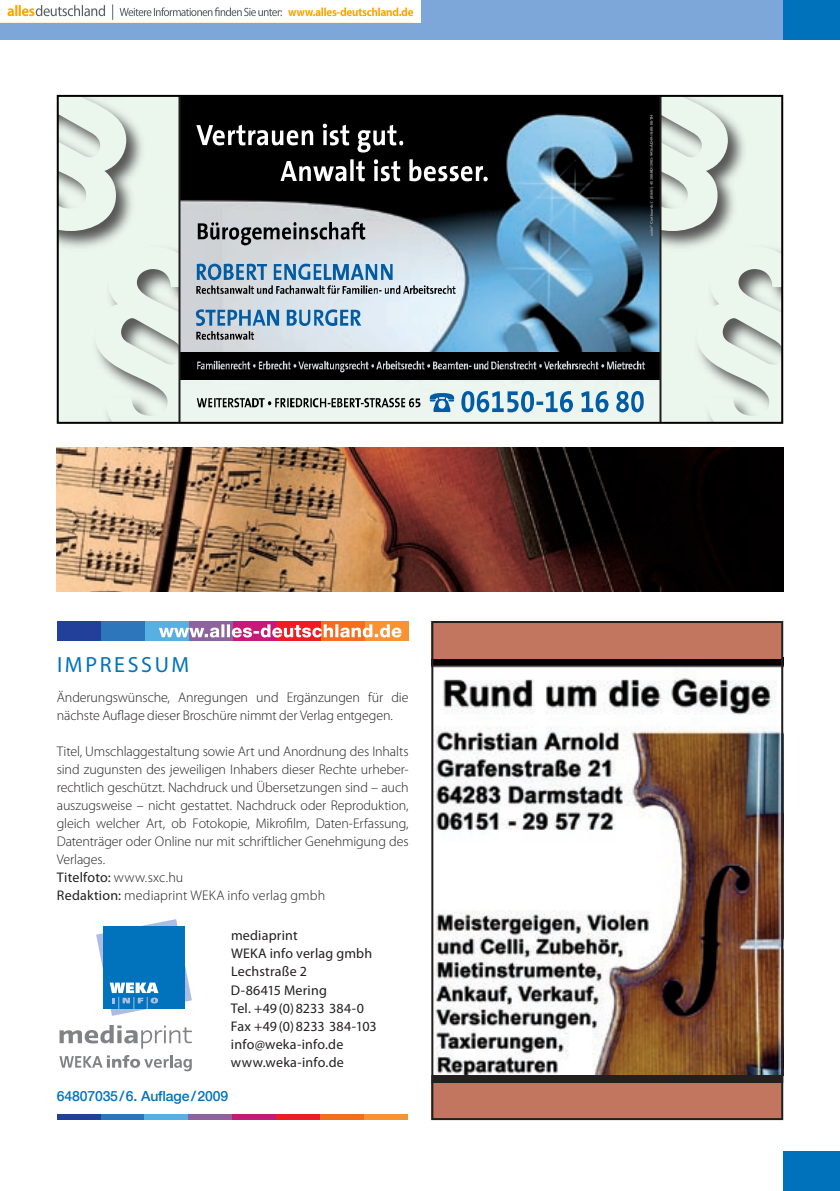
<style>
.page{position:relative;width:840px;height:1191px;background:#fff}
.page>*{position:absolute;margin:0;border:0;box-sizing:border-box;transform-origin:0 0}
.t1{font:22px "Myriad Pro";color:#0073bc}
.t2{font:300 14px/18px "Myriad Pro";letter-spacing:-.01em;color:#231f20}
.t3{font:14px/18px "Myriad Pro";letter-spacing:.015em;color:#231f20}
.t4{font:500 14px "Helvetica Neue LT Com";letter-spacing:-.01em;color:#0073bc}
.t5{font:3.6px "Gill Sans Bold OV FCMZCB";color:#abacb0}
.s1{font-weight:400}
</style>
<div class="page">
<div style="left:0;top:0;width:839px;height:40px;background:#7ca7d8"></div>
<div style="left:782px;top:1151px;width:57px;height:40px;background:#0072bc"></div>
<div style="left:782px;top:0;width:57px;height:40px;background:#0072bc"></div>
<div style="left:100px;top:1114px;width:44px;height:5px;background:#2e76bc"></div>
<div style="left:144px;top:1114px;width:44px;height:5px;background:#57b0e2"></div>
<div style="left:188px;top:1114px;width:44px;height:5px;background:#8e639d"></div>
<div style="left:232px;top:1114px;width:44px;height:5px;background:#c71a78"></div>
<div style="left:276px;top:1114px;width:43px;height:5px;background:#ee1d23"></div>
<div style="left:319px;top:1114px;width:44px;height:5px;background:#f36e21"></div>
<div style="left:57px;top:1114px;width:43px;height:5px;background:#223f99"></div>
<div style="left:363px;top:1114px;width:44px;height:5px;background:#f79332"></div>
<svg style="left:96px;top:919px;width:96px;height:96px"></svg>
<svg style="left:59px;top:1025px;width:133px;height:23px"></svg>
<svg style="left:59px;top:1055px;width:133px;height:16px"></svg>
<div style="left:101px;top:621px;width:44px;height:20px;background:#2e76bc"></div>
<div style="left:145px;top:621px;width:44px;height:20px;background:#57b0e2"></div>
<div style="left:189px;top:621px;width:43px;height:20px;background:#8e639d"></div>
<div style="left:232px;top:621px;width:44px;height:20px;background:#c71a78"></div>
<div style="left:276px;top:621px;width:44px;height:20px;background:#ee1d23"></div>
<div style="left:320px;top:621px;width:44px;height:20px;background:#f36e21"></div>
<div style="left:57px;top:621px;width:44px;height:20px;background:#223f99"></div>
<div style="left:364px;top:621px;width:44px;height:20px;background:#f79332"></div>
<svg style="left:159px;top:624px;width:242px;height:13px"></svg>
<img style="left:57px;top:448px;width:725px;height:144px">
<div style="left:58px;top:96px;width:723px;height:327px;background:#ebf6ed"></div>
<svg style="left:96px;top:249px;width:82px;height:172px"></svg>
<svg style="left:698px;top:249px;width:81px;height:172px"></svg>
<div style="left:58px;top:96px;width:90px;height:156px;background:#231f20;opacity:.75"></div>
<svg style="left:60px;top:98px;width:66px;height:133px"></svg>
<div style="left:611px;top:96px;width:138px;height:156px;background:#231f20;opacity:.75"></div>
<svg style="left:178px;top:98px;width:483px;height:323px"></svg>
<div style="left:57px;top:95px;width:725px;height:329px;border:2px solid #000"></div>
<img style="left:434px;top:659px;width:345px;height:416px">
<div style="left:431px;top:1081px;width:351px;height:39px;background:#c27660"></div>
<div style="left:431px;top:621px;width:351px;height:38px;background:#c27660"></div>
<div style="left:431px;top:621px;width:351px;height:499px;border:2px solid #231f20"></div>
<div style="left:431px;top:1075px;width:351px;height:8px;background:#231f20"></div>
<img style="left:0;top:0;width:420px;height:22px">
<svg style="left:615px;top:96px;width:112px;height:135px"></svg>
<h1 class="t1" style="left:57px;top:653px;width:25px">Impressum</h1>
<p class="t2" style="left:57px;top:688px;width:353px">Änderungswünsche, Anregungen und Ergänzungen für die nächste Auflage dieser Broschüre nimmt der Verlag entgegen.</p>
<p class="t2" style="left:57px;top:742px;width:353px">Titel, Umschlaggestaltung sowie Art und Anordnung des Inhalts sind zugunsten des jeweiligen Inhabers dieser Rechte urheber&shy;rechtlich geschützt. Nachdruck und Übersetzungen sind – auch auszugsweise – nicht gestattet. Nachdruck oder Reproduktion, gleich welcher Art, ob Fotokopie, Mikrofilm, Daten-Erfassung, Datenträger oder Online nur mit schriftlicher Genehmigung des Verlages.<br><span class="s1">Titelfoto:</span> www.sxc.hu<br><span class="s1">Redaktion:</span> mediaprint WEKA info verlag gmbh</p>
<p class="t3" style="left:231px;top:927px;width:143px">mediaprint<br>WEKA info verlag gmbh<br>Lechstraße 2<br>D-8641 5 Mering<br>Tel. +49(0)8233</p>
<p class="t3" style="left:329px;top:999px;width:36px">384-0</p>
<p class="t3" style="left:231px;top:1017px;width:79px">Fax +49(0)8233</p>
<p class="t3" style="left:231px;top:1017px;width:146px;text-indent:98px">384-1 03 info@weka-info.de www.weka-info.de</p>
<p class="t4" style="left:57px;top:1087px;width:173px">64807035 / 6. Auflage / 2009</p>
<p class="t5" style="left:649px;top:199px;width:86px;rotate:-90deg">(03681) 45 380-KD13903-W36-AD49-18-08-08-TH</p>
<p class="t5" style="left:649px;top:236px;width:33px;rotate:-90deg">andré<sup>®</sup> Cartboards</p>
</div>
